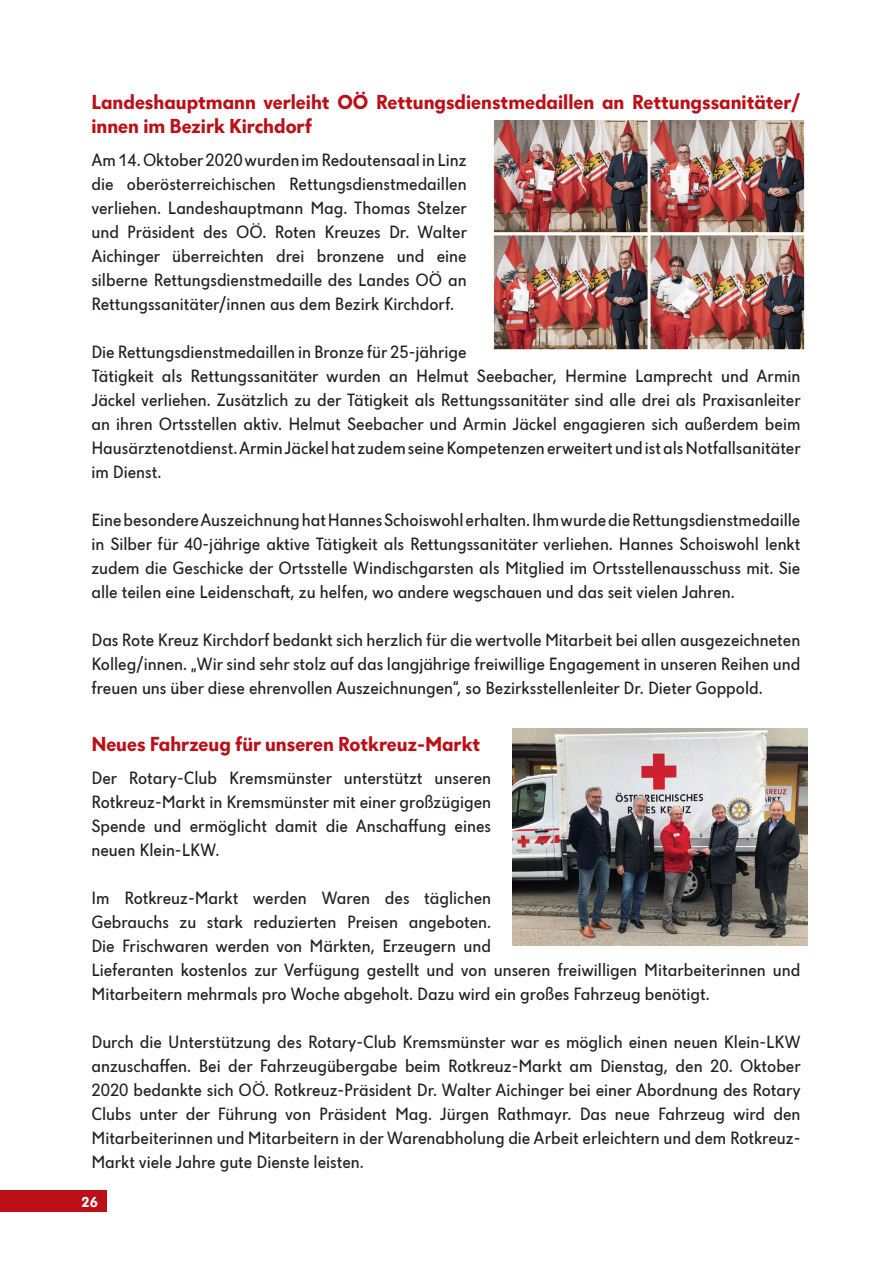
<style>
.page{position:relative;width:893px;height:1263px;background:#fff}
.page>*{position:absolute;margin:0;border:0;box-sizing:border-box;transform-origin:0 0}
.t1{font:700 21px/24px "Dunant";color:#bb1018}
.t2{font:18px/24px "Dunant";color:#231f20;text-align:justify}
.t3{font:700 15px "Dunant";color:#fff}
</style>
<div class="page">
<div style="left:0;top:1191px;width:106px;height:21px;background:#bb1018"></div>
<img style="left:493px;top:121px;width:312px;height:229px">
<img style="left:512px;top:728px;width:296px;height:218px">
<p class="t1" style="left:91px;top:90px;width:710px">Landeshauptmann verleiht OÖ Rettungsdienstmedaillen an Rettungssanitäter/ innen im Bezirk Kirchdorf</p>
<p class="t2" style="left:91px;top:148px;width:377px">Am 14. Oktober 2020 wurden im Redoutensaal in Linz die oberösterreichischen Rettungsdienstmedaillen verliehen. Landeshauptmann Mag. Thomas Stelzer und Präsident des OÖ. Roten Kreuzes Dr. Walter Aichinger überreichten drei bronzene und eine silberne Rettungsdienstmedaille des Landes OÖ an Rettungssanitäter/innen aus dem Bezirk Kirchdorf.</p>
<p class="t2" style="left:91px;top:340px;width:711px;text-align:left">Die Rettungsdienstmedaillen in Bronze für 25-jährige<br>Tätigkeit als Rettungssanitäter wurden an Helmut Seebacher, Hermine Lamprecht und Armin Jäckel verliehen. Zusätzlich zu der Tätigkeit als Rettungssanitäter sind alle drei als Praxisanleiter an ihren Ortsstellen aktiv. Helmut Seebacher und Armin Jäckel engagieren sich außerdem beim Hausärztenotdienst. Armin Jäckel hat zudem seine Kompetenzen erweitert und ist als Notfallsanitäter im Dienst.</p>
<p class="t2" style="left:91px;top:508px;width:710px">Eine besondere Auszeichnung hat Hannes Schoiswohl erhalten. Ihm wurde die Rettungsdienstmedaille in Silber für 40-jährige aktive Tätigkeit als Rettungssanitäter verliehen. Hannes Schoiswohl lenkt zudem die Geschicke der Ortsstelle Windischgarsten als Mitglied im Ortsstellenausschuss mit. Sie alle teilen eine Leidenschaft, zu helfen, wo andere wegschauen und das seit vielen Jahren.</p>
<p class="t2" style="left:91px;top:628px;width:710px">Das Rote Kreuz Kirchdorf bedankt sich herzlich für die wertvolle Mitarbeit bei allen ausgezeichneten Kolleg/innen. „Wir sind sehr stolz auf das langjährige freiwillige Engagement in unseren Reihen und freuen uns über diese ehrenvollen Auszeichnungen“, so Bezirksstellenleiter Dr. Dieter Goppold.</p>
<p class="t1" style="left:91px;top:732px;width:390px">Neues Fahrzeug für unseren Rotkreuz-Markt</p>
<p class="t2" style="left:91px;top:766px;width:401px">Der Rotary-Club Kremsmünster unterstützt unseren Rotkreuz-Markt in Kremsmünster mit einer großzügigen Spende und ermöglicht damit die Anschaffung eines neuen Klein-LKW.</p>
<p class="t2" style="left:91px;top:886px;width:710px;text-align:left">Im Rotkreuz-Markt werden Waren des täglichen<br>Gebrauchs zu stark reduzierten Preisen angeboten.<br>Die Frischwaren werden von Märkten, Erzeugern und<br>Lieferanten kostenlos zur Verfügung gestellt und von unseren freiwilligen Mitarbeiterinnen und Mitarbeitern mehrmals pro Woche abgeholt. Dazu wird ein großes Fahrzeug benötigt.</p>
<p class="t2" style="left:91px;top:1030px;width:711px">Durch die Unterstützung des Rotary-Club Kremsmünster war es möglich einen neuen Klein-LKW anzuschaffen. Bei der Fahrzeugübergabe beim Rotkreuz-Markt am Dienstag, den 20. Oktober 2020 bedankte sich OÖ. Rotkreuz-Präsident Dr. Walter Aichinger bei einer Abordnung des Rotary Clubs unter der Führung von Präsident Mag. Jürgen Rathmayr. Das neue Fahrzeug wird den Mitarbeiterinnen und Mitarbeitern in der Warenabholung die Arbeit erleichtern und dem Rotkreuz-Markt viele Jahre gute Dienste leisten.</p>
<p class="t3" style="left:82px;top:1193px;width:18px">26</p>
</div>
